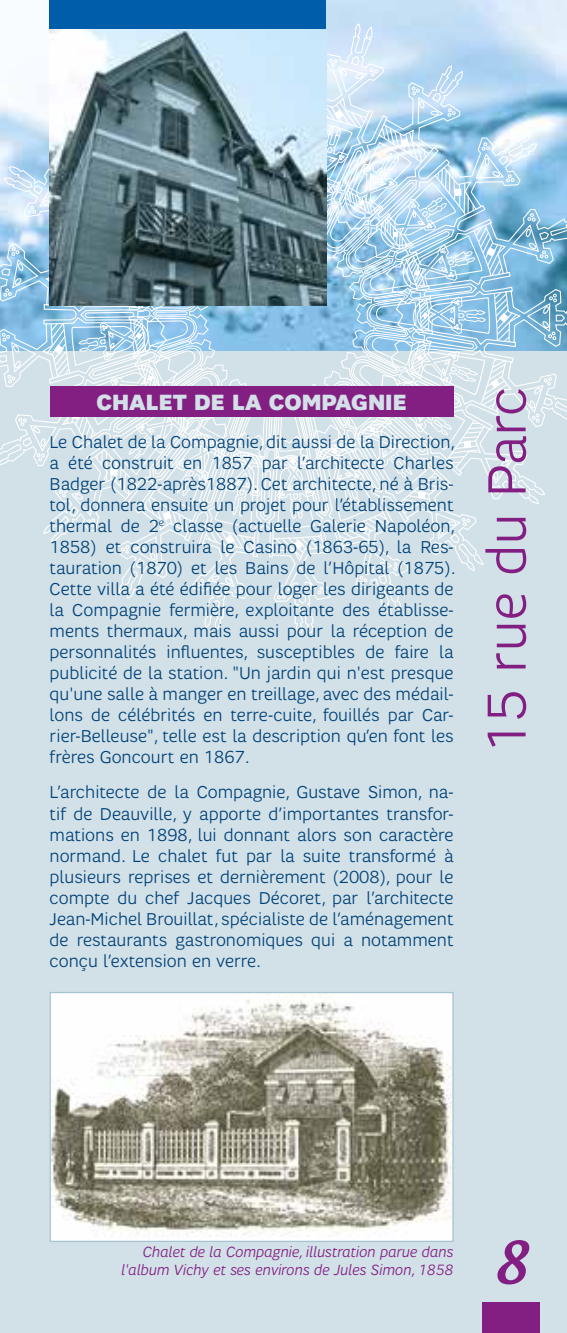
<style>
.page{position:relative;width:567px;height:1333px;background:#fff}
.page>*{position:absolute;margin:0;border:0;box-sizing:border-box;transform-origin:0 0}
.t1{font:300 55px "SFR";color:#831f82}
.t2{font:500 55px "Androgyne";color:#831f82}
.t3{font:900 22.5px "SFR";color:#d4e0e8}
.t4{font:300 17.5px/21px "SFR";color:#004177}
.t5{font:italic 300 15px/18px "SFR";color:#831f82;text-align:right}
</style>
<div class="page">
<div style="left:0;top:343px;width:567px;height:989px;background:#d2e1e8"></div>
<svg style="left:0;top:13px;width:567px;height:619px"></svg>
<svg style="left:18px;top:132px;width:536px;height:472px"></svg>
<svg style="left:326px;top:101px;width:40px;height:24px"></svg>
<svg style="left:381px;top:124px;width:46px;height:1px"></svg>
<svg style="left:486px;top:225px;width:17px;height:52px"></svg>
<svg style="left:493px;top:291px;width:24px;height:52px"></svg>
<svg style="left:486px;top:357px;width:23px;height:52px"></svg>
<svg style="left:338px;top:519px;width:50px;height:23px"></svg>
<svg style="left:271px;top:534px;width:53px;height:24px"></svg>
<svg style="left:205px;top:526px;width:51px;height:28px"></svg>
<svg style="left:144px;top:519px;width:48px;height:14px"></svg>
<svg style="left:62px;top:417px;width:16px;height:25px"></svg>
<svg style="left:46px;top:322px;width:25px;height:55px"></svg>
<svg style="left:46px;top:255px;width:29px;height:52px"></svg>
<svg style="left:78px;top:125px;width:408px;height:394px"></svg>
<svg style="left:112px;top:186px;width:345px;height:314px"></svg>
<svg style="left:326px;top:176px;width:10px;height:18px"></svg>
<svg style="left:346px;top:191px;width:30px;height:25px"></svg>
<svg style="left:382px;top:220px;width:24px;height:28px"></svg>
<svg style="left:406px;top:256px;width:19px;height:33px"></svg>
<svg style="left:419px;top:298px;width:15px;height:33px"></svg>
<svg style="left:410px;top:341px;width:18px;height:33px"></svg>
<svg style="left:389px;top:383px;width:23px;height:4px"></svg>
<svg style="left:357px;top:417px;width:29px;height:23px"></svg>
<svg style="left:318px;top:441px;width:33px;height:18px"></svg>
<svg style="left:276px;top:454px;width:34px;height:16px"></svg>
<svg style="left:233px;top:449px;width:32px;height:18px"></svg>
<svg style="left:194px;top:431px;width:31px;height:23px"></svg>
<svg style="left:163px;top:417px;width:24px;height:12px"></svg>
<svg style="left:141px;top:362px;width:21px;height:25px"></svg>
<svg style="left:130px;top:318px;width:16px;height:36px"></svg>
<svg style="left:130px;top:306px;width:19px;height:2px"></svg>
<div style="left:50px;top:387px;width:404px;height:30px;background:#831f82"></div>
<div style="left:50px;top:0;width:276px;height:38px;background:#005da9"></div>
<img style="left:50px;top:29px;width:276px;height:277px">
<div style="left:483px;top:1302px;width:57px;height:30px;background:#831f82"></div>
<img style="left:52px;top:993px;width:400px;height:246px">
<div style="left:50px;top:991px;width:404px;height:250px;border:1px solid #a6c3d1"></div>
<p class="t3" style="left:97px;top:389px;width:311px">CHALET DE LA COMPAGNIE</p>
<p class="t4" style="left:50px;top:432px;width:408px">Le Chalet de la Compagnie, dit aussi de la Direction, a été construit en 1857 par l’architecte Charles Badger (1822-après1887). Cet architecte, né à Bris&shy;tol, donnera ensuite un projet pour l’établissement thermal de 2<sup>e</sup> classe (actuelle Galerie Napoléon, 1858) et construira le Casino (1863-65), la Res&shy;tauration (1870) et les Bains de l’Hôpital (1875).<br>Cette villa a été édifiée pour loger les dirigeants de la Compagnie fermière, exploitante des établisse&shy;ments thermaux, mais aussi pour la réception de personnalités influentes, susceptibles de faire la publicité de la station. "Un jardin qui n'est presque qu'une salle à manger en treillage, avec des médail&shy;lons de célébrités en terre-cuite, fouillés par Car&shy;rier-Belleuse", telle est la description qu’en font les frères Goncourt en 1867.</p>
<p class="t4" style="left:50px;top:782px;width:405px;text-align:justify">L’architecte de la Compagnie, Gustave Simon, na&shy;tif de Deauville, y apporte d’importantes transfor&shy;mations en 1898, lui donnant alors son caractère normand. Le chalet fut par la suite transformé à plusieurs reprises et dernièrement (2008), pour le compte du chef Jacques Décoret, par l’architecte Jean-Michel Brouillat, spécialiste de l’aménagement de restaurants gastronomiques qui a notamment conçu l’extension en verre.</p>
<h1 class="t1" style="left:476px;top:753px;width:368px;rotate:-90deg">15 rue du Parc</h1>
<p class="t5" style="left:121px;top:1243px;width:334px">Chalet de la Compagnie, illustration parue dans l'album Vichy et ses environs de Jules Simon, 1858</p>
<h1 class="t2" style="left:495px;top:1227px;width:35px">8</h1>
</div>
